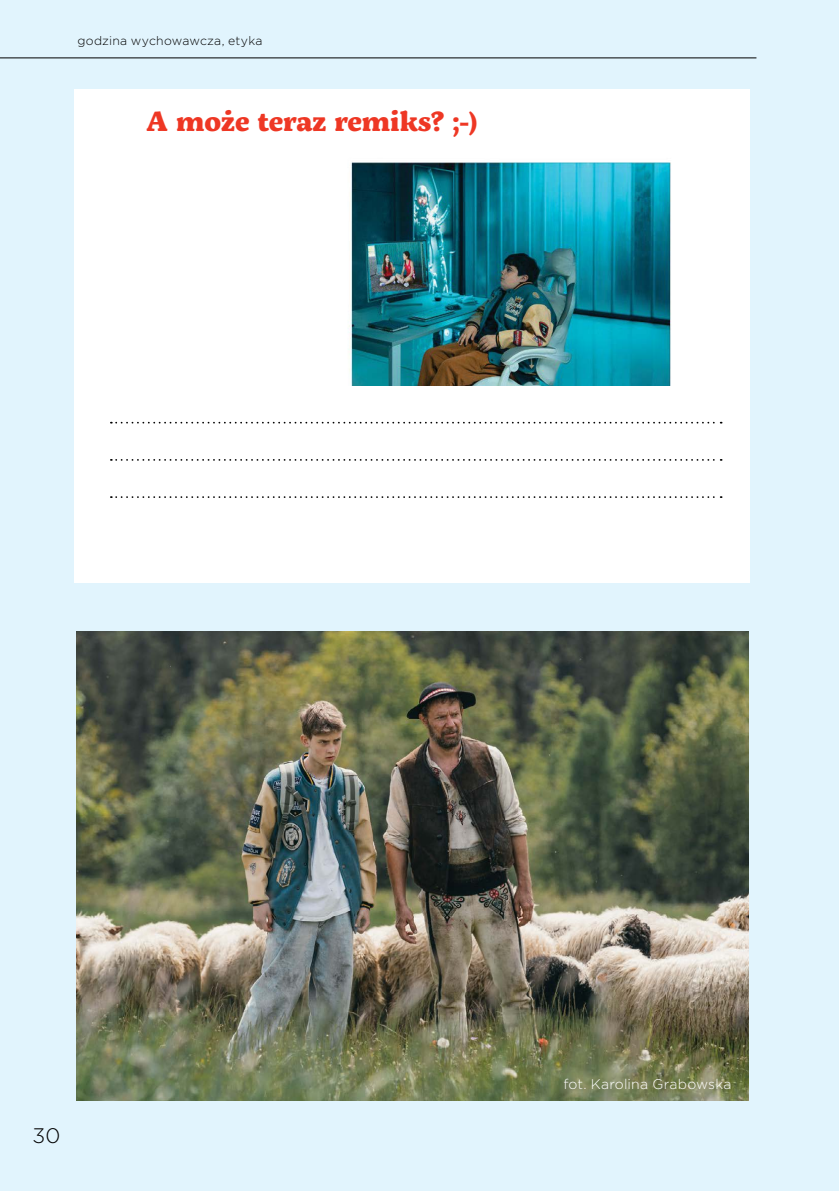
<style>
.page{position:relative;width:839px;height:1191px;background:#fff}
.page>*{position:absolute;margin:0;border:0;box-sizing:border-box;transform-origin:0 0}
.t1{font:800 27.47px "Servus Slab";color:#ee3724}
.t2{font:300 21px "Gotham";color:#000}
.t3{font:300 14px "Gotham";letter-spacing:.01em;color:#fff}
.t4{font:300 12.25px "Gotham";letter-spacing:.015em;color:#000}
</style>
<div class="page">
<div style="left:0;top:0;width:838px;height:1191px;background:#e1f4fd"></div>
<div style="left:74px;top:89px;width:675px;height:383px;background:#fff"></div>
<img style="left:348px;top:162px;width:323px;height:224px">
<div style="left:74px;top:386px;width:675px;height:197px;background:#fff"></div>
<svg style="left:111px;top:422px;width:610px;height:1px"></svg>
<svg style="left:111px;top:459px;width:610px;height:2px"></svg>
<svg style="left:111px;top:496px;width:610px;height:2px"></svg>
<img style="left:77px;top:631px;width:671px;height:469px">
<hr style="left:0;top:57px;width:756px;height:1px;background:#000">
<p class="t4" style="left:78px;top:32px;width:186px">godzina wychowawcza, etyka</p>
<h1 class="t1" style="left:146px;top:101px;width:332px">A może teraz remiks? ;-)</h1>
<h2 class="t2" style="left:33px;top:1122px;width:29px">30</h2>
<p class="t3" style="left:563px;top:1075px;width:169px">fot. Karolina Grabowska</p>
</div>
